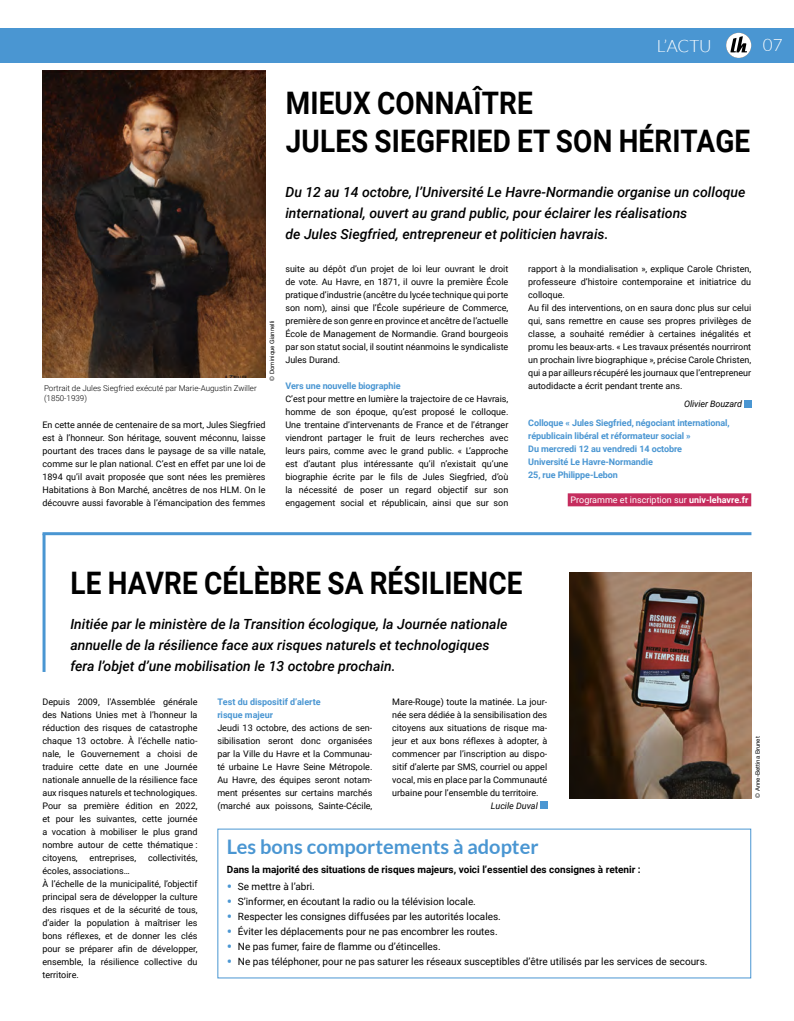
<style>
.page{position:relative;width:794px;height:1021px;background:#fff}
.page>*{position:absolute;margin:0;border:0;box-sizing:border-box;transform-origin:0 0}
.t1{font:700 31px/38px "Roboto";letter-spacing:.005em;color:#000;scale:.9 1}
.t2{font:700 20px "Lato";color:#4a96d2}
.t3{font:300 17px "Lato";color:#fff}
.t4{font:italic 500 14px/21px "Roboto";color:#000}
.t5{font:10px "Roboto";color:#000}
.t6{font:700 10px "Roboto";color:#000}
.t7{font:9px/13px "Roboto";color:#000;text-align:justify}
.t8{font:700 9px/13px "Roboto";letter-spacing:-.01em;color:#4a96d2}
.t9{font:9px "Roboto";color:#fff}
.t10{font:italic 9px "Roboto";letter-spacing:-.01em;color:#000}
.t11{font:300 8px/10px "Roboto";color:#000}
.t12{font:6px "Helvetica Neue LT Std";color:#000}
.s1{font-weight:300}
.s2{font-weight:700}
.s3{font-size:16px;color:#4a96d2}
</style>
<div class="page">
<div style="left:0;top:28px;width:794px;height:34px;background:#4a96d2"></div>
<svg style="left:726px;top:33px;width:25px;height:25px"></svg>
<div style="left:568px;top:493px;width:183px;height:13px;background:#c52d5e"></div>
<div style="left:744px;top:400px;width:7px;height:7px;background:#4a96d2"></div>
<hr style="left:43px;top:532px;width:708px;height:3px;background:#4a96d2">
<hr style="left:43px;top:533px;width:3px;height:139px;background:#4a96d2">
<div style="left:540px;top:801px;width:7px;height:7px;background:#4a96d2"></div>
<img style="left:569px;top:572px;width:182px;height:226px">
<img style="left:43px;top:71px;width:222px;height:306px">
<h3 class="t3" style="left:657px;top:37px;width:56px">L’ACTU</h3>
<h3 class="t3" style="left:763px;top:36px;width:21px">07</h3>
<h1 class="t1" style="left:286px;top:83px;width:517px">MIEUX CONNAÎTRE<br>JULES SIEGFRIED ET SON HÉRITAGE</h1>
<p class="t11" style="left:44px;top:383px;width:214px">Portrait de Jules Siegfried exécuté par Marie-Augustin Zwiller (1850-1939)</p>
<p class="t12" style="left:268px;top:381px;width:62px;rotate:-90deg"><span class="s1">©</span> Dominique Giannelli</p>
<p class="t7" style="left:43px;top:418px;width:224px">En cette année de centenaire de sa mort, Jules Siegfried est à l’honneur. Son héritage, souvent méconnu, laisse pourtant des traces dans le paysage de sa ville natale, comme sur le plan national. C’est en effet par une loi de 1894 qu’il avait proposée que sont nées les premières Habitations à Bon Marché, ancêtres de nos HLM. On le découvre aussi favorable à l’émancipation des femmes</p>
<h3 class="t4" style="left:285px;top:181px;width:461px">Du 12 au 14 octobre, l’Université Le Havre-Normandie organise un colloque international, ouvert au grand public, pour éclairer les réalisations<br>de Jules Siegfried, entrepreneur et politicien havrais.</h3>
<p class="t7" style="left:285px;top:262px;width:224px">suite au dépôt d’un projet de loi leur ouvrant le droit de vote. Au Havre, en 1871, il ouvre la première École pratique d’industrie (ancêtre du lycée technique qui porte son nom), ainsi que l’École supérieure de Commerce, première de son genre en province et ancêtre de l’actuelle École de Management de Normandie. Grand bourgeois par son statut social, il soutint néanmoins le syndicaliste Jules Durand.</p>
<p class="t8" style="left:285px;top:378px;width:117px">Vers une nouvelle biographie</p>
<p class="t7" style="left:285px;top:391px;width:224px">C’est pour mettre en lumière la trajectoire de ce Havrais, homme de son époque, qu’est proposé le colloque.<br>Une trentaine d’intervenants de France et de l’étranger viendront partager le fruit de leurs recherches avec leurs pairs, comme avec le grand public. « L’approche est d’autant plus intéressante qu’il n’existait qu’une biographie écrite par le fils de Jules Siegfried, d’où la nécessité de poser un regard objectif sur son engagement social et républicain, ainsi que sur son</p>
<p class="t7" style="left:528px;top:262px;width:224px;text-align:left">rapport à la mondialisation », explique Carole Christen, professeure d’histoire contemporaine et initiatrice du colloque.<br>Au fil des interventions, on en saura donc plus sur celui qui, sans remettre en cause ses propres privilèges de classe, a souhaité remédier à certaines inégalités et promu les beaux-arts. « Les travaux présentés nourriront un prochain livre biographique », précise Carole Christen, qui a par ailleurs récupéré les journaux que l’entrepreneur autodidacte a écrit pendant trente ans.</p>
<p class="t10" style="left:684px;top:398px;width:59px">Olivier Bouzard</p>
<p class="t8" style="left:528px;top:416px;width:203px">Colloque « Jules Siegfried, négociant international, républicain libéral et réformateur social »<br>Du mercredi 12 au vendredi 14 octobre<br>Université Le Havre-Normandie<br>25, rue Philippe-Lebon</p>
<p class="t9" style="left:570px;top:494px;width:179px">Programme et inscription sur <span class="s2">univ-lehavre.fr</span></p>
<h1 class="t1" style="left:71px;top:563px;width:503px">LE HAVRE CÉLÈBRE SA RÉSILIENCE</h1>
<h3 class="t4" style="left:70px;top:613px;width:439px">Initiée par le ministère de la Transition écologique, la Journée nationale annuelle de la résilience face aux risques naturels et technologiques fera l’objet d’une mobilisation le 13 octobre prochain.</h3>
<p class="t7" style="left:42px;top:694px;width:157px">Depuis 2009, l'Assemblée générale des Nations Unies met à l’honneur la réduction des risques de catastrophe chaque 13 octobre. À l’échelle natio&shy;nale, le Gouvernement a choisi de traduire cette date en une Journée nationale annuelle de la résilience face aux risques naturels et technologiques.<br>Pour sa première édition en 2022, et pour les suivantes, cette journée a vocation à mobiliser le plus grand nombre autour de cette thématique : citoyens,</p>
<p class="t7" style="left:90px;top:850px;width:48px">entreprises,</p>
<p class="t7" style="left:148px;top:850px;width:51px">collectivités,</p>
<p class="t7" style="left:42px;top:863px;width:157px;text-align:left">écoles, associations…<br>À l’échelle de la municipalité, l’objectif principal sera de développer la culture des risques et de la sécurité de tous, d’aider la population à maîtriser les bons réflexes, et de donner les clés pour se préparer afin de développer, ensemble, la résilience collective du territoire.</p>
<p class="t8" style="left:217px;top:694px;width:105px">Test du dispositif d’alerte risque majeur</p>
<p class="t7" style="left:217px;top:720px;width:156px">Jeudi 13 octobre, des actions de sen&shy;sibilisation seront donc organisées par la Ville du Havre et la Communau&shy;té urbaine Le Havre Seine Métropole.<br>Au Havre, des équipes seront notam&shy;ment présentes sur certains marchés (marché aux poissons, Sainte-Cécile,</p>
<p class="t7" style="left:392px;top:694px;width:156px">Mare-Rouge) toute la matinée. La jour&shy;née sera dédiée à la sensibilisation des citoyens aux situations de risque ma&shy;jeur et aux bons réflexes à adopter, à commencer par l’inscription au dispo&shy;sitif d’alerte par SMS, courriel ou appel vocal, mis en place par la Communauté urbaine pour l’ensemble du territoire.</p>
<p class="t10" style="left:491px;top:799px;width:49px">Lucile Duval</p>
<h2 class="t2" style="left:227px;top:835px;width:313px">Les bons comportements à adopter</h2>
<p class="t6" style="left:227px;top:862px;width:415px">Dans la majorité des situations de risques majeurs, voici l’essentiel des consignes à retenir :</p>
<p class="t5" style="left:227px;top:879px;width:90px"><span class="s3">•</span> Se mettre à l’abri.</p>
<p class="t5" style="left:227px;top:894px;width:251px"><span class="s3">•</span> S’informer, en écoutant la radio ou la télévision locale.</p>
<p class="t5" style="left:227px;top:909px;width:275px"><span class="s3">•</span> Respecter les consignes diffusées par les autorités locales.</p>
<p class="t5" style="left:227px;top:924px;width:272px"><span class="s3">•</span> Éviter les déplacements pour ne pas encombrer les routes.</p>
<p class="t5" style="left:227px;top:939px;width:215px"><span class="s3">•</span> Ne pas fumer, faire de flamme ou d’étincelles.</p>
<p class="t5" style="left:227px;top:954px;width:482px"><span class="s3">•</span> Ne pas téléphoner, pour ne pas saturer les réseaux susceptibles d’être utilisés par les services de secours.</p>
<p class="t12" style="left:754px;top:798px;width:63px;rotate:-90deg"><span class="s1">©</span> Anne-Bettina Brunet</p>
</div>
